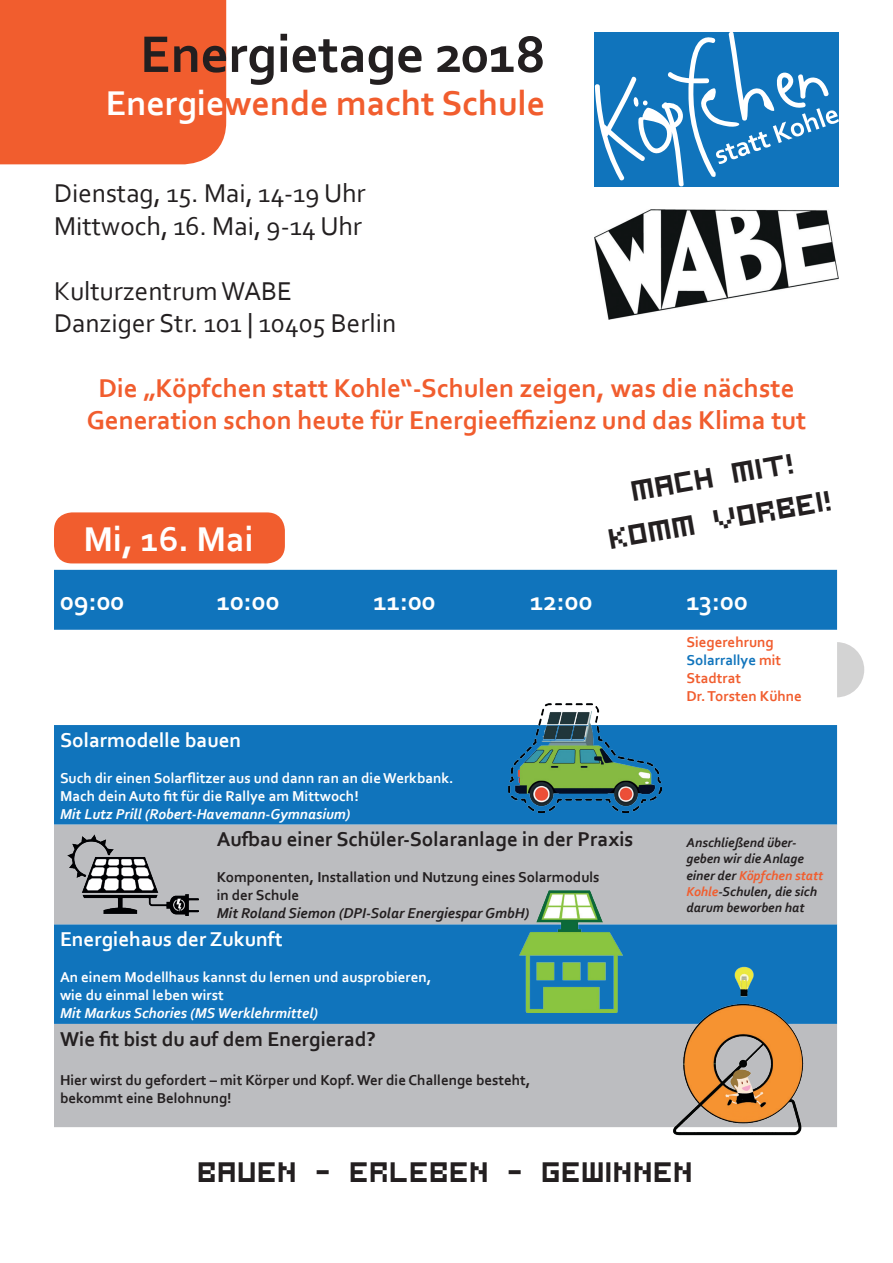
<style>
.page{position:relative;width:893px;height:1263px;background:#fff}
.page>*{position:absolute;margin:0;border:0;box-sizing:border-box;transform-origin:0 0}
.t1{font:700 54px "Corbel";color:#231f20}
.t2{font:36px "Bit 3";color:#231f20}
.t3{font:700 36px "Corbel";color:#f15d2e}
.t4{font:700 36px "Corbel";color:#fff}
.t5{font:700 27px "Corbel";color:#f15d2e}
.t6{font:27px "Corbel";color:#231f20}
.t7{font:700 27px "Corbel";color:#fff}
.t8{font:700 21px "Corbel";color:#231f20}
.t9{font:700 21px "Corbel";color:#fff}
.t10{font:700 15px "Corbel";color:#fff}
.t11{font:700 15px "Corbel";color:#231f20}
.t12{font:italic 700 15px "Corbel";color:#fff}
.t13{font:italic 700 15px "Corbel";color:#231f20}
.t14{font:700 15px "Corbel";color:#f15d2e}
.t15{font:700 15px "Corbel";color:#1074bc}
.t16{font:italic 700 13.5px/16.2px "Corbel";color:#231f20}
.s1{color:#fff}
.s2{color:#f15d2e}
</style>
<div class="page">
<div style="left:54px;top:570px;width:783px;height:60px;background:#1074bc"></div>
<div style="left:54px;top:725px;width:783px;height:100px;background:#1074bc"></div>
<svg style="left:54px;top:825px;width:783px;height:302px;background:#86a6be"></svg>
<div style="left:0;top:0;width:226px;height:164px;background:#f15d2e"></div>
<svg style="left:595px;top:32px;width:244px;height:154px;background:#3488c6"></svg>
<img style="left:595px;top:210px;width:244px;height:109px">
<div style="left:54px;top:512px;width:231px;height:51px;background:#f15d2e;border-radius:18px"></div>
<img style="left:508px;top:704px;width:153px;height:108px">
<img style="left:519px;top:891px;width:104px;height:121px">
<img style="left:655px;top:961px;width:170px;height:175px">
<svg style="left:809px;top:642px;width:55px;height:55px"></svg>
<img style="left:68px;top:835px;width:131px;height:81px">
<p class="t1" style="left:140px;top:21px;width:407px">Energietage 2018</p>
<p class="t3" style="left:106px;top:81px;width:441px"><span class="s1">Energie</span>wende macht Schule</p>
<p class="t6" style="left:54px;top:177px;width:313px">Dienstag, 15. Mai, 14-19 Uhr</p>
<p class="t6" style="left:54px;top:209px;width:309px">Mittwoch, 16. Mai, 9-14 Uhr</p>
<p class="t6" style="left:54px;top:274px;width:240px">Kulturzentrum WABE</p>
<p class="t6" style="left:54px;top:306px;width:344px">Danziger Str. 101 | 10405 Berlin</p>
<p class="t5" style="left:99px;top:371px;width:697px">Die „Köpfchen statt Kohle“-Schulen zeigen, was die nächste</p>
<p class="t5" style="left:87px;top:403px;width:721px">Generation schon heute für Energieeffizienz und das Klima tut</p>
<p class="t4" style="left:83px;top:517px;width:172px">Mi, 16. Mai</p>
<p class="t2" style="left:628px;top:469px;width:167px;rotate:-10deg">Mach m it!</p>
<p class="t2" style="left:606px;top:517px;width:60px;rotate:-10deg">Komm</p>
<p class="t2" style="left:711px;top:499px;width:122px;rotate:-10deg">vorbei!</p>
<p class="t7" style="left:60px;top:584px;width:66px">09:00</p>
<p class="t7" style="left:217px;top:584px;width:64px">10:00</p>
<p class="t7" style="left:373px;top:584px;width:64px">11:00</p>
<p class="t7" style="left:530px;top:584px;width:64px">12:00</p>
<p class="t7" style="left:686px;top:584px;width:63px">13:00</p>
<p class="t14" style="left:686px;top:633px;width:89px">Siegerehrung</p>
<p class="t15" style="left:686px;top:651px;width:96px">Solarrallye <span class="s2">mit</span></p>
<p class="t14" style="left:686px;top:669px;width:56px">Stadtrat</p>
<p class="t14" style="left:686px;top:687px;width:117px">Dr. Torsten Kühne</p>
<p class="t9" style="left:60px;top:727px;width:183px">Solarmodelle bauen</p>
<p class="t10" style="left:60px;top:768px;width:395px">Such dir einen Solarflitzer aus und dann ran an die Werkbank.</p>
<p class="t10" style="left:60px;top:786px;width:300px">Mach dein Auto fit für die Rallye am Mittwoch!</p>
<p class="t12" style="left:60px;top:804px;width:292px">Mit Lutz Prill (Robert-Havemann-Gymnasium)</p>
<p class="t8" style="left:217px;top:826px;width:418px">Aufbau einer Schüler-Solaranlage in der Praxis</p>
<p class="t11" style="left:217px;top:868px;width:384px">Komponenten, Installation und Nutzung eines Solarmoduls</p>
<p class="t11" style="left:217px;top:886px;width:84px">in der Schule</p>
<p class="t13" style="left:217px;top:904px;width:314px">Mit Roland Siemon (DPI-Solar Energiespar GmbH)</p>
<p class="t16" style="left:686px;top:834px;width:138px">Anschließend über&shy;geben wir die Anlage einer der <span class="s2">Köpfchen statt<br>Kohle</span>-Schulen, die sich darum beworben hat</p>
<p class="t9" style="left:60px;top:926px;width:224px">Energiehaus der Zukunft</p>
<p class="t10" style="left:60px;top:968px;width:373px">An einem Modellhaus kannst du lernen und ausprobieren,</p>
<p class="t10" style="left:60px;top:986px;width:165px">wie du einmal leben wirst</p>
<p class="t12" style="left:60px;top:1004px;width:260px">Mit Markus Schories (MS Werklehrmittel)</p>
<p class="t8" style="left:60px;top:1025px;width:317px">Wie fit bist du auf dem Energierad?</p>
<p class="t11" style="left:60px;top:1071px;width:472px">Hier wirst du gefordert – mit Körper und Kopf. Wer die Challenge besteht,</p>
<p class="t11" style="left:60px;top:1089px;width:173px">bekommt eine Belohnung!</p>
<p class="t2" style="left:199px;top:1150px;width:497px">Bauen - Erleben - Gewinnen</p>
</div>
